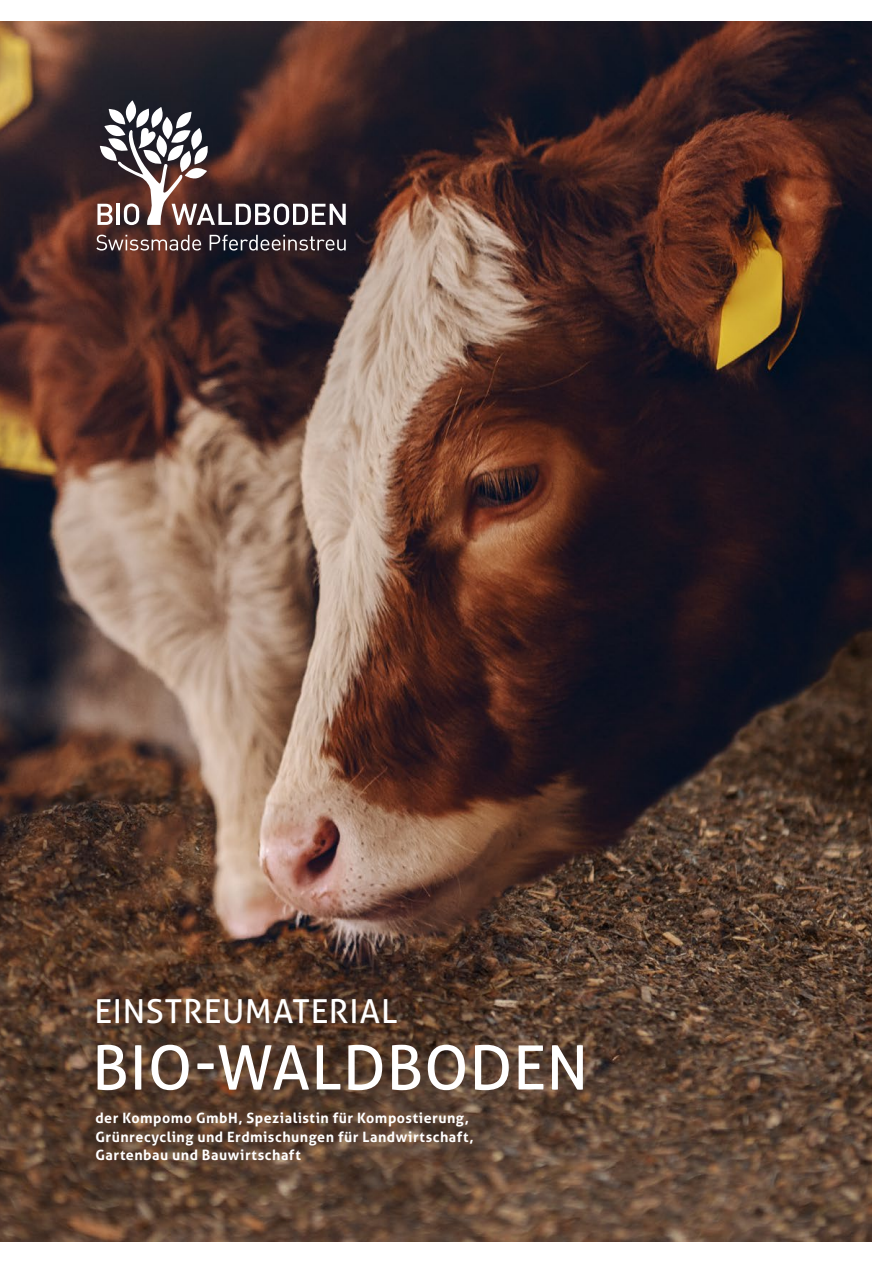
<style>
.page{position:relative;width:893px;height:1263px;background:#fff}
.page>*{position:absolute;margin:0;border:0;box-sizing:border-box;transform-origin:0 0}
.t1{font:61.2px "Aller";letter-spacing:.015em;color:#fff}
.t2{font:33px "Aller";letter-spacing:.025em;color:#fff}
.t3{font:700 14.25px/18.8px "Aller";letter-spacing:.035em;color:#fff}
</style>
<div class="page">
<img style="left:0;top:21px;width:872px;height:1221px">
<svg style="left:97px;top:100px;width:249px;height:125px"></svg>
<svg style="left:96px;top:235px;width:105px;height:16px;background:#795e5a"></svg>
<svg style="left:210px;top:235px;width:136px;height:16px;background:#565056"></svg>
<h2 class="t2" style="left:95px;top:991px;width:304px">EINSTREUMATERIAL</h2>
<h1 class="t1" style="left:92px;top:1030px;width:498px">BIO-WALDBODEN</h1>
<p class="t3" style="left:95px;top:1108px;width:380px">der Kompomo GmbH, Spezialistin für Kompostierung,<br>Grünrecycling und Erdmischungen für Landwirtschaft,<br>Gartenbau und Bauwirtschaft</p>
</div>
